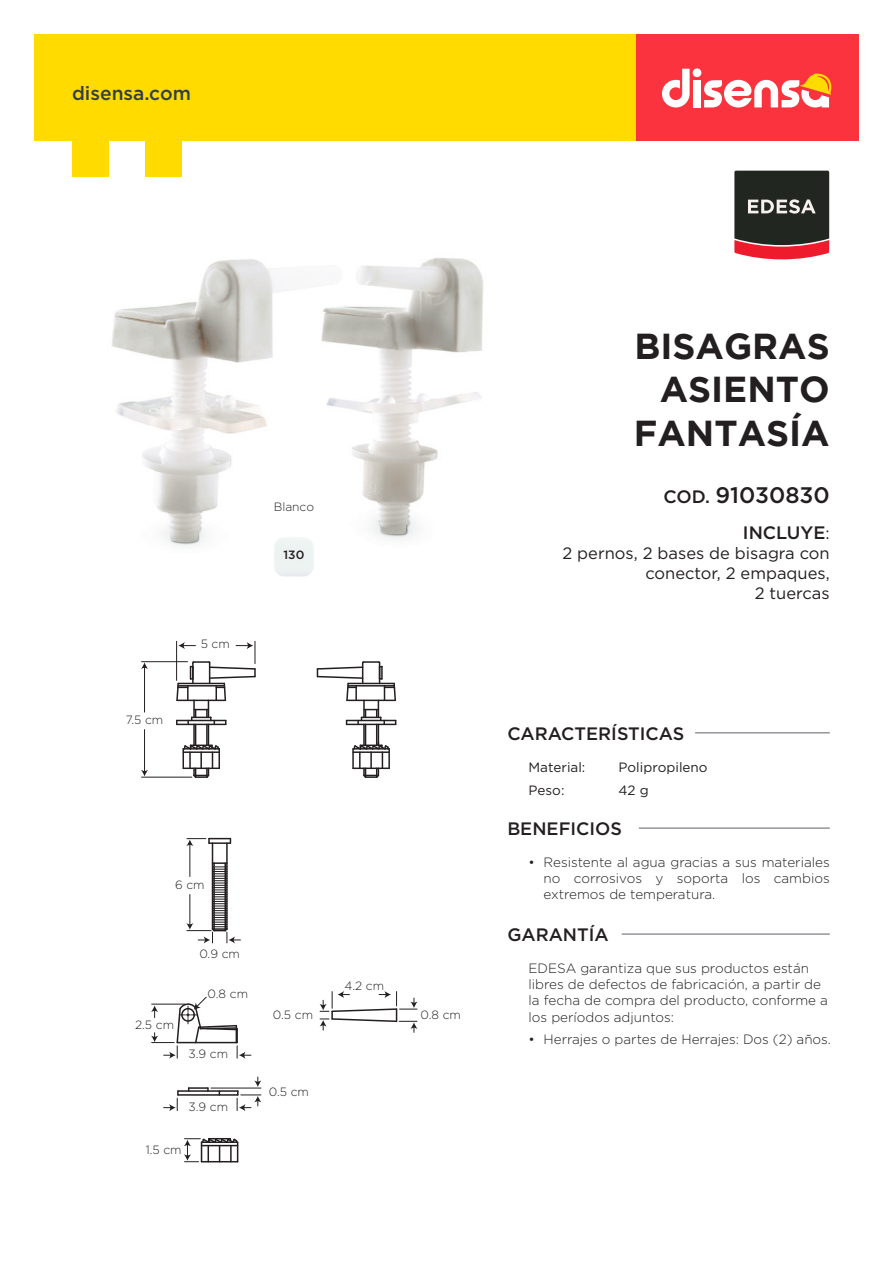
<style>
.page{position:relative;width:893px;height:1263px;background:#fff}
.page>*{position:absolute;margin:0;border:0;box-sizing:border-box;transform-origin:0 0}
.t1{font:700 36px/43.2px "Gotham";color:#231f20;text-align:right}
.t2{font:500 22.5px "Gotham";color:#231f20}
.t3{font:500 19.2px "Gotham";color:#313e48}
.t4{font:500 18px "Gotham";color:#231f20}
.t5{font:16.5px/19.8px "Gotham";color:#231f20;text-align:right}
.t6{font:300 13.5px/16.2px "Gotham";color:#231f20;text-align:justify}
.t7{font:13.5px "Gotham";color:#231f20}
.t8{font:300 12px "Gotham";color:#231f20}
.t9{font:500 12px "Gotham";color:#231f20}
.s1{font-size:18px}
.s2{font-weight:400;font-size:16.5px}
</style>
<div class="page">
<img style="left:111px;top:257px;width:373px;height:290px">
<hr style="left:639px;top:827px;width:191px;height:2px;background:#939598">
<hr style="left:622px;top:933px;width:208px;height:2px;background:#939598">
<hr style="left:695px;top:732px;width:135px;height:1px;background:#939598">
<hr style="left:226px;top:843px;width:2px;height:86px;background:#231f20">
<hr style="left:212px;top:843px;width:1px;height:86px;background:#231f20">
<svg style="left:184px;top:1138px;width:54px;height:24px"></svg>
<hr style="left:189px;top:844px;width:1px;height:32px;background:#231f20">
<svg style="left:186px;top:838px;width:45px;height:8px"></svg>
<svg style="left:186px;top:862px;width:54px;height:81px"></svg>
<hr style="left:178px;top:1094px;width:60px;height:2px;background:#231f20">
<hr style="left:178px;top:1090px;width:60px;height:2px;background:#231f20">
<svg style="left:188px;top:1087px;width:21px;height:4px"></svg>
<svg style="left:316px;top:661px;width:81px;height:117px"></svg>
<hr style="left:211px;top:1088px;width:50px;height:1px;background:#231f20">
<svg style="left:320px;top:991px;width:98px;height:41px"></svg>
<svg style="left:151px;top:996px;width:100px;height:63px"></svg>
<svg style="left:237px;top:1077px;width:24px;height:34px"></svg>
<svg style="left:164px;top:1091px;width:15px;height:20px"></svg>
<hr style="left:142px;top:661px;width:46px;height:1px;background:#231f20">
<hr style="left:142px;top:777px;width:50px;height:1px;background:#231f20">
<hr style="left:144px;top:667px;width:1px;height:45px;background:#231f20">
<svg style="left:141px;top:662px;width:7px;height:7px"></svg>
<hr style="left:144px;top:729px;width:1px;height:43px;background:#231f20">
<svg style="left:141px;top:770px;width:7px;height:6px"></svg>
<svg style="left:175px;top:641px;width:81px;height:137px"></svg>
<div style="left:635px;top:34px;width:224px;height:106px;background:#fb333e"></div>
<div style="left:34px;top:34px;width:601px;height:106px;background:#ffdb00"></div>
<svg style="left:662px;top:69px;width:28px;height:38px"></svg>
<div style="left:693px;top:80px;width:8px;height:27px;background:#fff"></div>
<div style="left:693px;top:68px;width:8px;height:9px;background:#fff;border-radius:50%"></div>
<svg style="left:704px;top:73px;width:128px;height:34px"></svg>
<div style="left:72px;top:140px;width:37px;height:37px;background:#ffdb00"></div>
<div style="left:145px;top:140px;width:36px;height:37px;background:#ffdb00"></div>
<svg style="left:734px;top:171px;width:95px;height:88px;background:#553937"></svg>
<img style="left:274px;top:536px;width:40px;height:39px">
<div style="left:273px;top:536px;width:42px;height:41px;border:1px solid #fff;border-radius:11px"></div>
<h3 class="t3" style="left:72px;top:81px;width:120px">disensa.com</h3>
<p class="t8" style="left:126px;top:712px;width:39px">7.5 cm</p>
<p class="t8" style="left:201px;top:637px;width:31px">5 cm</p>
<p class="t8" style="left:274px;top:499px;width:42px">Blanco</p>
<p class="t9" style="left:283px;top:547px;width:22px">130</p>
<p class="t8" style="left:175px;top:877px;width:31px">6 cm</p>
<p class="t8" style="left:135px;top:1017px;width:40px">2.5 cm</p>
<p class="t8" style="left:199px;top:946px;width:42px">0.9 cm</p>
<p class="t8" style="left:208px;top:986px;width:42px">0.8 cm</p>
<p class="t8" style="left:189px;top:1046px;width:41px">3.9 cm</p>
<p class="t8" style="left:189px;top:1099px;width:41px">3.9 cm</p>
<p class="t8" style="left:146px;top:1142px;width:37px">1.5 cm</p>
<p class="t8" style="left:344px;top:978px;width:41px">4.2 cm</p>
<p class="t8" style="left:273px;top:1007px;width:42px">0.5 cm</p>
<p class="t8" style="left:421px;top:1007px;width:42px">0.8 cm</p>
<p class="t8" style="left:269px;top:1084px;width:42px">0.5 cm</p>
<h1 class="t1" style="left:634px;top:324px;width:197px">BISAGRAS<br>ASIENTO<br>FANTASÍA</h1>
<h2 class="t2" style="left:664px;top:480px;width:168px"><span class="s1">COD.</span> 91030830</h2>
<h3 class="t4" style="left:743px;top:521px;width:88px">INCLUYE<span class="s2">:</span></h3>
<p class="t5" style="left:562px;top:543px;width:269px">2 pernos, 2 bases de bisagra con conector, 2 empaques,<br>2 tuercas</p>
<h3 class="t4" style="left:507px;top:722px;width:179px">CARACTERÍSTICAS</h3>
<p class="t7" style="left:529px;top:758px;width:58px">Material:</p>
<p class="t7" style="left:619px;top:758px;width:91px">Polipropileno</p>
<p class="t7" style="left:529px;top:782px;width:37px">Peso:</p>
<p class="t7" style="left:619px;top:782px;width:32px">42 g</p>
<h3 class="t4" style="left:507px;top:817px;width:116px">BENEFICIOS</h3>
<p class="t6" style="left:544px;top:854px;width:288px;text-indent:-15px">• Resistente al agua gracias a sus materiales no corrosivos y soporta los cambios extremos de temperatura.</p>
<h3 class="t4" style="left:507px;top:923px;width:103px">GARANTÍA</h3>
<p class="t6" style="left:529px;top:960px;width:301px;text-align:left">EDESA garantiza que sus productos están libres de defectos de fabricación, a partir de la fecha de compra del producto, conforme a los períodos adjuntos:</p>
<p class="t6" style="left:529px;top:1030px;width:304px">• Herrajes o partes de Herrajes: Dos (2) años.</p>
</div>
